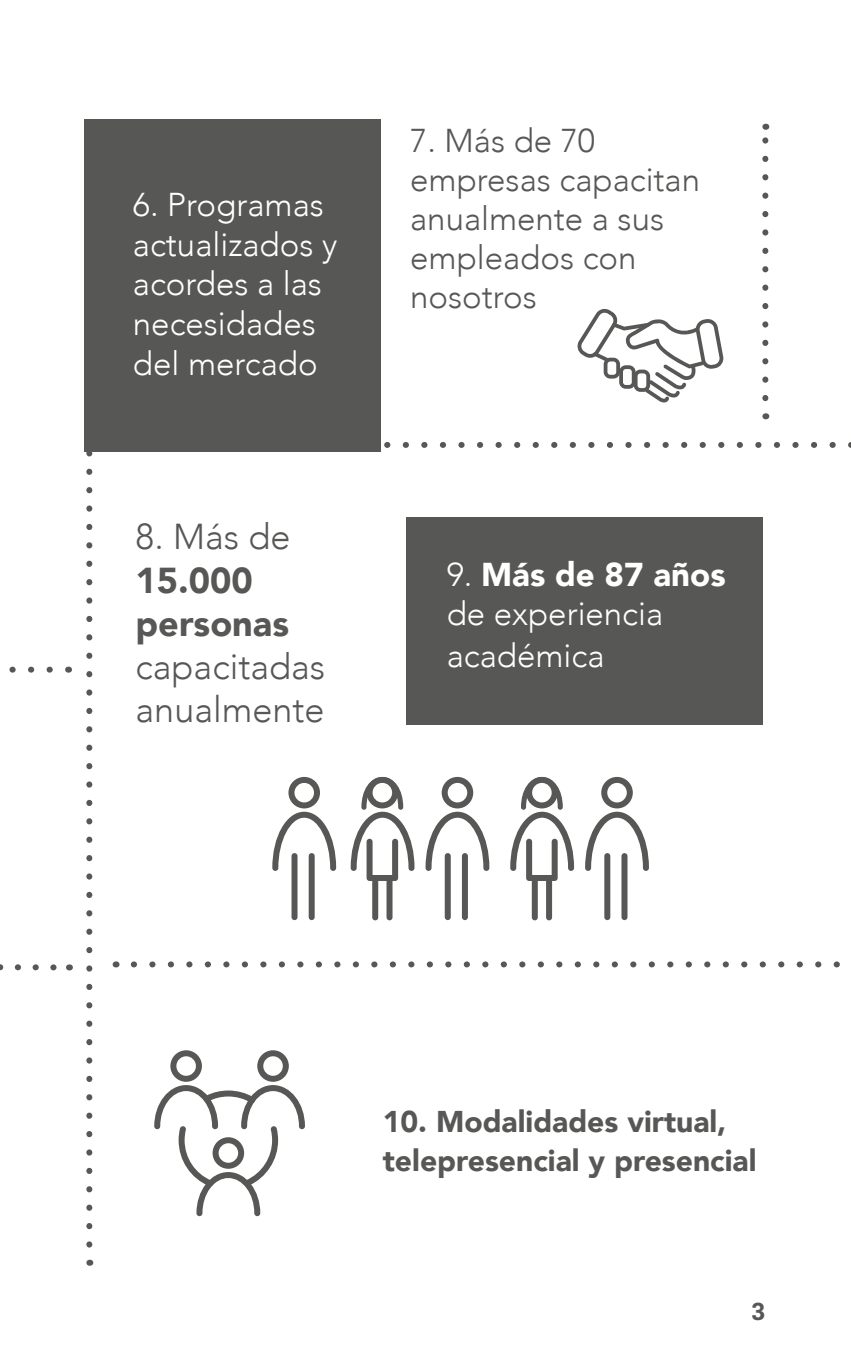
<style>
.page{position:relative;width:851px;height:1361px;background:#fff}
.page>*{position:absolute;margin:0;border:0;box-sizing:border-box;transform-origin:0 0}
.t1{font:300 36px/43.2px "Avenir";color:#575756}
.t2{font:900 36px/43.2px "Avenir";color:#575756}
.t3{font:300 33px/39.6px "Avenir";color:#fff}
.t4{font:300 33px/39px "Avenir";color:#575756}
.t5{font:900 30px/39px "Avenir";color:#575756}
.t6{font:600 24px "Flama";color:#575756}
.s1{font-weight:900}
</style>
<div class="page">
<div style="left:84px;top:119px;width:296px;height:332px;background:#575756"></div>
<div style="left:406px;top:517px;width:356px;height:208px;background:#575756"></div>
<svg style="left:134px;top:961px;width:706px;height:6px"></svg>
<svg style="left:86px;top:451px;width:6px;height:793px"></svg>
<svg style="left:762px;top:137px;width:6px;height:261px"></svg>
<svg style="left:9px;top:666px;width:41px;height:6px"></svg>
<svg style="left:154px;top:1050px;width:151px;height:166px"></svg>
<div style="left:444px;top:853px;width:6px;height:67px;background:#575756;border-radius:3px"></div>
<div style="left:462px;top:853px;width:6px;height:67px;background:#575756;border-radius:3px"></div>
<svg style="left:425px;top:777px;width:64px;height:94px"></svg>
<div style="left:372px;top:876px;width:6px;height:44px;background:#575756;border-radius:3px"></div>
<div style="left:386px;top:876px;width:6px;height:44px;background:#575756;border-radius:3px"></div>
<svg style="left:350px;top:777px;width:64px;height:104px"></svg>
<div style="left:604px;top:853px;width:6px;height:67px;background:#575756;border-radius:3px"></div>
<div style="left:621px;top:853px;width:6px;height:67px;background:#575756;border-radius:3px"></div>
<svg style="left:585px;top:777px;width:63px;height:94px"></svg>
<div style="left:531px;top:876px;width:6px;height:44px;background:#575756;border-radius:3px"></div>
<div style="left:546px;top:876px;width:6px;height:44px;background:#575756;border-radius:3px"></div>
<svg style="left:510px;top:777px;width:64px;height:104px"></svg>
<svg style="left:577px;top:309px;width:147px;height:93px"></svg>
<svg style="left:380px;top:442px;width:471px;height:6px"></svg>
<svg style="left:0;top:964px;width:57px;height:6px"></svg>
<div style="left:291px;top:853px;width:6px;height:67px;background:#575756;border-radius:3px"></div>
<div style="left:308px;top:853px;width:6px;height:67px;background:#575756;border-radius:3px"></div>
<svg style="left:272px;top:777px;width:64px;height:94px"></svg>
<p class="t3" style="left:133px;top:185px;width:206px">6. Programas actualizados y acordes a las necesidades del mercado</p>
<p class="t1" style="left:136px;top:515px;width:156px">8. Más de</p>
<p class="t2" style="left:136px;top:557px;width:155px">15.000 personas</p>
<p class="t1" style="left:136px;top:645px;width:191px">capacitadas anualmente</p>
<p class="t4" style="left:410px;top:121px;width:291px">7. Más de 70 empresas capacitan anualmente a sus empleados con nosotros</p>
<p class="t3" style="left:446px;top:555px;width:280px">9. <span class="s1">Más de 87 años </span>de experiencia</p>
<p class="t3" style="left:446px;top:636px;width:159px">académica</p>
<p class="t5" style="left:382px;top:1101px;width:375px">10. Modalidades virtual, telepresencial y presencial</p>
<p class="t6" style="left:751px;top:1294px;width:16px">3</p>
</div>
